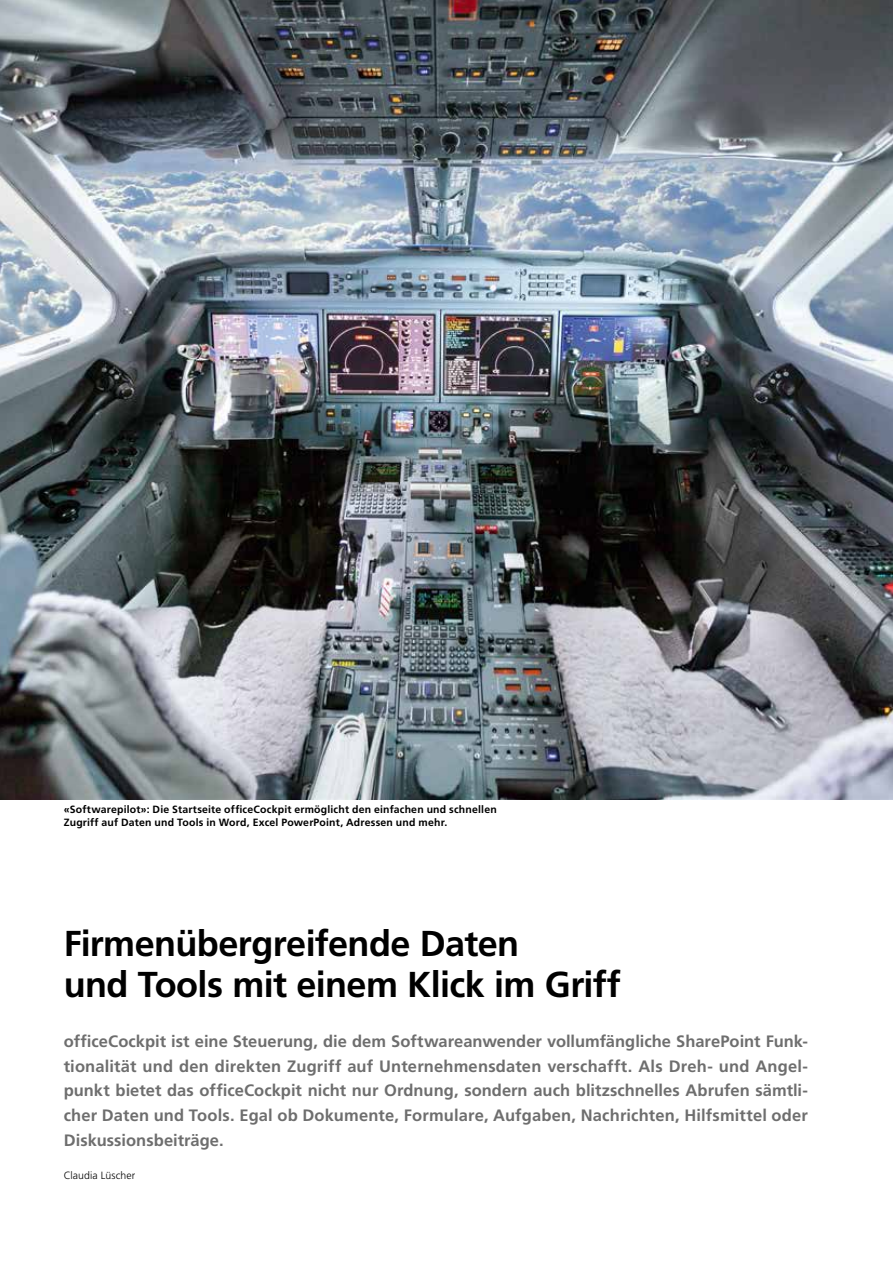
<style>
.page{position:relative;width:893px;height:1263px;background:#fff}
.page>*{position:absolute;margin:0;border:0;box-sizing:border-box;transform-origin:0 0}
.t1{font:700 36px/41.2px "Frutiger";letter-spacing:-.015em;color:#000}
.t2{font:700 16.5px/24.8px "Frutiger";letter-spacing:.005em;color:#6e6e6e;text-align:justify}
.t3{font:700 10.5px/12.8px "Frutiger";letter-spacing:.02em;color:#000}
.t4{font:300 10.5px "Frutiger";letter-spacing:.01em;color:#000}
</style>
<div class="page">
<img style="left:0;top:0;width:893px;height:799px">
<p class="t3" style="left:64px;top:803px;width:434px">«Softwarepilot»: Die Startseite officeCockpit ermöglicht den einfachen und schnellen<br>Zugriff auf Daten und Tools in Word, Excel PowerPoint, Adressen und mehr.</p>
<h1 class="t1" style="left:64px;top:923px;width:559px">Firmenübergreifende Daten<br>und Tools mit einem Klick im Griff</h1>
<p class="t2" style="left:64px;top:1029px;width:746px">officeCockpit ist eine Steuerung, die dem Softwareanwender vollumfängliche SharePoint Funk&shy;tionalität und den direkten Zugriff auf Unternehmensdaten verschafft. Als Dreh- und Angel&shy;punkt bietet das officeCockpit nicht nur Ordnung, sondern auch blitzschnelles Abrufen sämtli&shy;cher Daten und Tools. Egal ob Dokumente, Formulare, Aufgaben, Nachrichten, Hilfsmittel oder Diskussionsbeiträge.</p>
<p class="t4" style="left:64px;top:1169px;width:73px">Claudia Lüscher</p>
</div>
